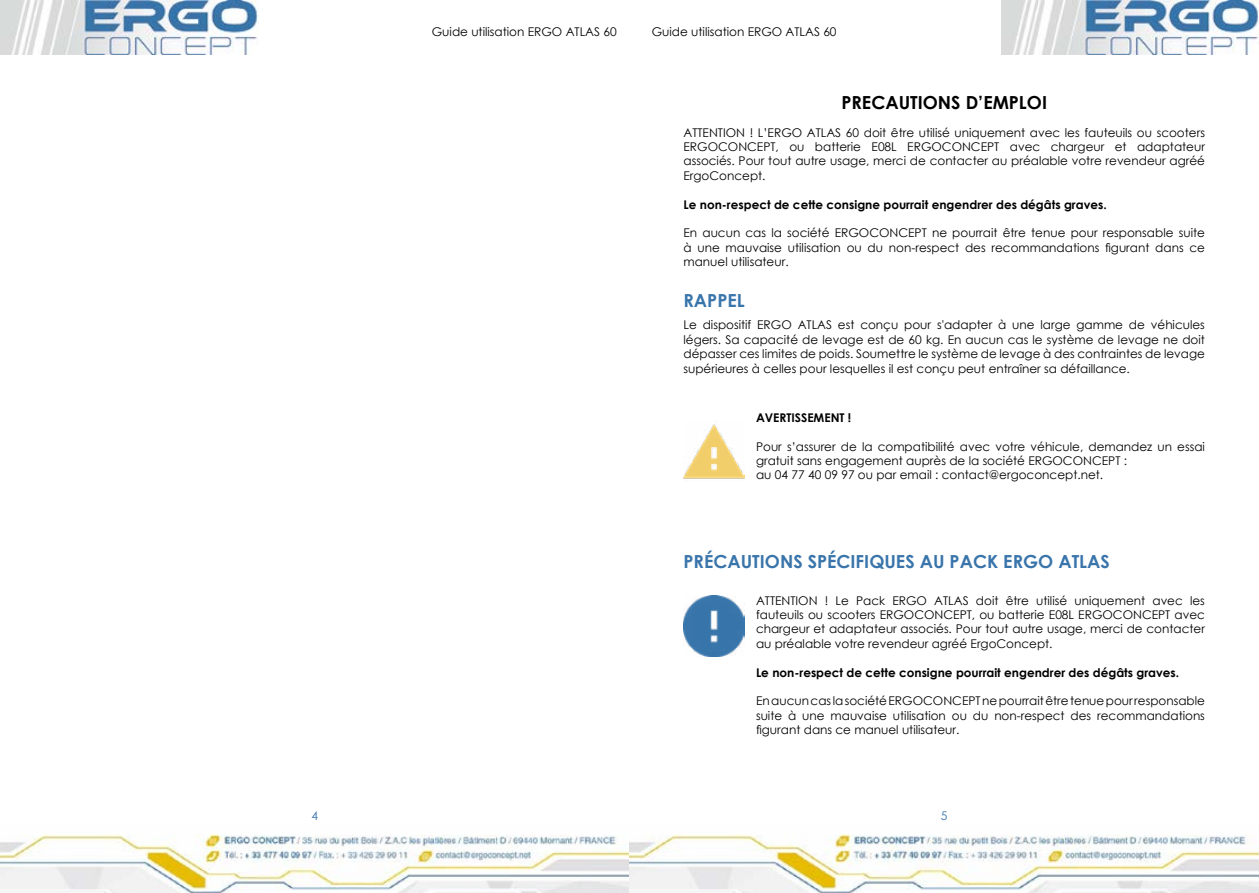
<style>
.page{position:relative;width:1259px;height:893px;background:#fff}
.page>*{position:absolute;margin:0;border:0;box-sizing:border-box;transform-origin:0 0}
.t1{font:700 18px "Century Gothic";color:#3975ab}
.t2{font:700 18px "Century Gothic";color:#000}
.t3{font:12px/14.4px "Century Gothic";color:#000;text-align:justify}
.t4{font:700 12px "Century Gothic";color:#000}
.t5{font:12px "Century Gothic";color:#3975ab}
</style>
<div class="page">
<img style="left:0;top:0;width:258px;height:54px">
<img style="left:1001px;top:0;width:258px;height:54px">
<img style="left:0;top:834px;width:1259px;height:59px">
<img style="left:683px;top:424px;width:61px;height:55px">
<img style="left:683px;top:596px;width:61px;height:60px">
<p class="t3" style="left:432px;top:24px;width:186px">Guide utilisation ERGO ATLAS 60</p>
<p class="t3" style="left:652px;top:24px;width:186px">Guide utilisation ERGO ATLAS 60</p>
<h1 class="t2" style="left:841px;top:88px;width:207px">PRECAUTIONS D’EMPLOI</h1>
<p class="t3" style="left:683px;top:125px;width:523px">ATTENTION ! L’ERGO ATLAS 60 doit être utilisé uniquement avec les fauteuils ou scooters ERGOCONCEPT, ou batterie E08L ERGOCONCEPT avec chargeur et adaptateur associés. Pour tout autre usage, merci de contacter au préalable votre revendeur agréé ErgoConcept.</p>
<p class="t4" style="left:683px;top:195px;width:425px">Le non-respect de cette consigne pourrait engendrer des dégâts graves.</p>
<p class="t3" style="left:683px;top:226px;width:523px">En aucun cas la société ERGOCONCEPT ne pourrait être tenue pour responsable suite à une mauvaise utilisation ou du non-respect des recommandations figurant dans ce manuel utilisateur.</p>
<h1 class="t1" style="left:683px;top:287px;width:63px">RAPPEL</h1>
<p class="t3" style="left:683px;top:318px;width:523px">Le dispositif ERGO ATLAS est conçu pour s'adapter à une large gamme de véhicules légers. Sa capacité de levage est de 60 kg. En aucun cas le système de levage ne doit dépasser ces limites de poids. Soumettre le système de levage à des contraintes de levage supérieures à celles pour lesquelles il est conçu peut entraîner sa défaillance.</p>
<p class="t4" style="left:756px;top:408px;width:97px">AVERTISSEMENT !</p>
<p class="t3" style="left:756px;top:439px;width:450px;text-align:left">Pour s’assurer de la compatibilité avec votre véhicule, demandez un essai gratuit sans engagement auprès de la société ERGOCONCEPT :<br>au 04 77 40 09 97 ou par email : contact@ergoconcept.net.</p>
<h1 class="t1" style="left:683px;top:548px;width:428px">PRÉCAUTIONS SPÉCIFIQUES AU PACK ERGO ATLAS</h1>
<p class="t3" style="left:756px;top:593px;width:450px">ATTENTION ! Le Pack ERGO ATLAS doit être utilisé uniquement avec les fauteuils ou scooters ERGOCONCEPT, ou batterie E08L ERGOCONCEPT avec chargeur et adaptateur associés. Pour tout autre usage, merci de contacter au préalable votre revendeur agréé ErgoConcept.</p>
<p class="t4" style="left:756px;top:663px;width:425px">Le non-respect de cette consigne pourrait engendrer des dégâts graves.</p>
<p class="t3" style="left:756px;top:694px;width:450px">En aucun cas la société ERGOCONCEPT ne pourrait être tenue pour responsable suite à une mauvaise utilisation ou du non-respect des recommandations figurant dans ce manuel utilisateur.</p>
<p class="t5" style="left:311px;top:807px;width:8px">4</p>
<p class="t5" style="left:941px;top:807px;width:8px">5</p>
</div>
